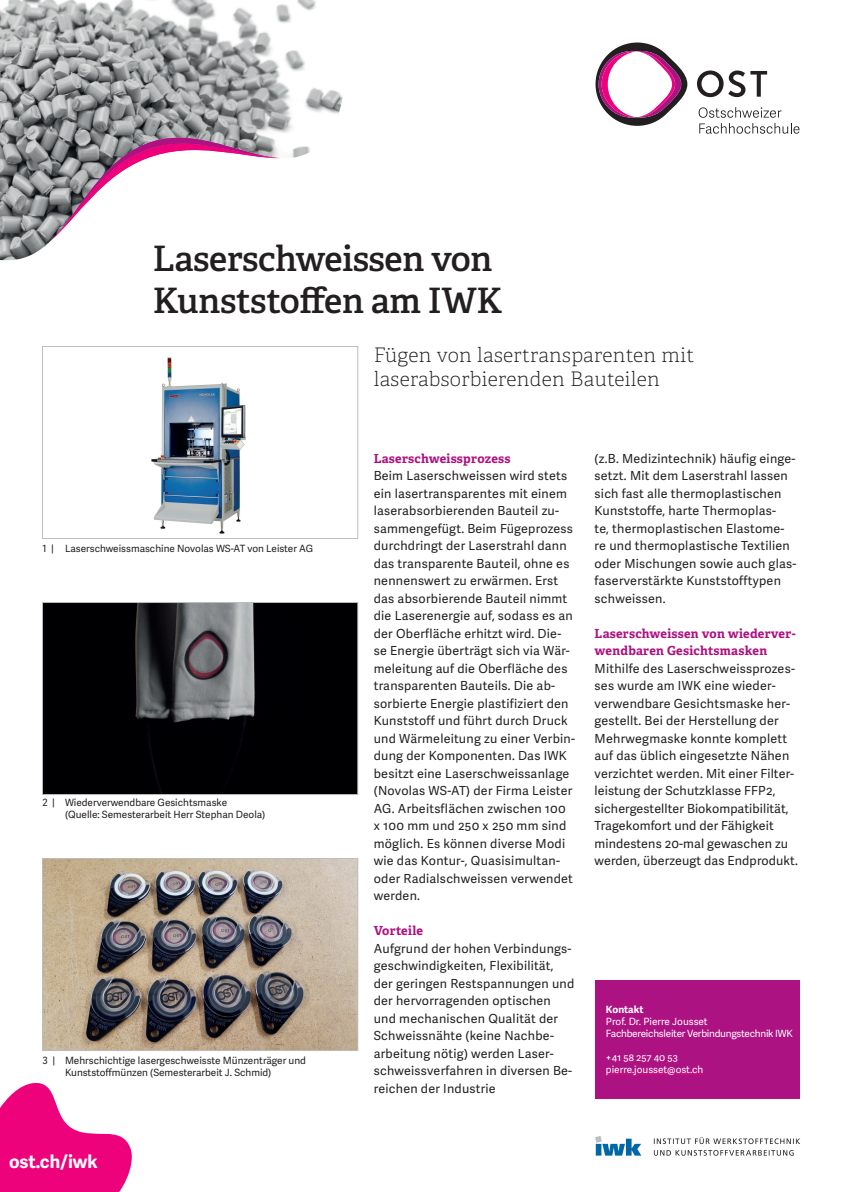
<style>
.page{position:relative;width:842px;height:1192px;background:#fff}
.page>*{position:absolute;margin:0;border:0;box-sizing:border-box;transform-origin:0 0}
.t1{font:600 35px/42px "Adelle";letter-spacing:-.01em;color:#231f20}
.t2{font:100 20px/24px "Adelle";letter-spacing:.015em;color:#231f20}
.t3{font:700 18px "Adelle Sans";color:#fff}
.t4{font:12.5px/17.5px "Adelle Sans";letter-spacing:.02em;color:#231f20}
.t5{font:700 12.5px/17.5px "Adelle";letter-spacing:.02em;color:#ac1281}
.t6{font:10px/12px "Adelle Sans";color:#231f20}
.t7{font:10px/12px "Adelle Sans";letter-spacing:-.025em;color:#fff}
.t8{font:10px/12px "Adelle Sans";color:#fff}
.t9{font:700 10px "Adelle Sans";color:#fff}
</style>
<div class="page">
<div style="left:42px;top:346px;width:316px;height:193px;border:1px solid #bcbdc0"></div>
<img style="left:44px;top:604px;width:312px;height:189px">
<div style="left:42px;top:602px;width:316px;height:193px;border:1px solid #bcbdc0"></div>
<img style="left:44px;top:860px;width:312px;height:189px">
<div style="left:42px;top:858px;width:316px;height:193px;border:1px solid #bcbdc0"></div>
<img style="left:595px;top:1136px;width:205px;height:20px">
<div style="left:595px;top:980px;width:204px;height:119px;background:#ac1281"></div>
<hr style="left:606px;top:1074px;width:97px;height:1px;background:#ed027c">
<svg style="left:0;top:1083px;width:132px;height:109px"></svg>
<svg style="left:697px;top:71px;width:70px;height:26px"></svg>
<svg style="left:699px;top:107px;width:100px;height:27px"></svg>
<svg style="left:595px;top:43px;width:92px;height:83px"></svg>
<img style="left:0;top:0;width:343px;height:261px">
<svg style="left:51px;top:125px;width:229px;height:115px"></svg>
<img style="left:151px;top:357px;width:95px;height:177px">
<h1 class="t1" style="left:153px;top:238px;width:351px">Laserschweissen von<br>Kunststoffen am IWK</h1>
<p class="t6" style="left:43px;top:543px;width:272px">1 | Laserschweissmaschine Novolas WS-AT von Leister AG</p>
<p class="t6" style="left:65px;top:797px;width:202px;text-indent:-22px">2 | Wiederverwendbare Gesichtsmaske<br>(Quelle: Semesterarbeit Herr Stephan Deola)</p>
<p class="t6" style="left:65px;top:1054px;width:242px;text-indent:-22px">3 | Mehrschichtige lasergeschweisste Münzenträger und<br>Kunststoffmünzen (Semesterarbeit J. Schmid)</p>
<h3 class="t3" style="left:9px;top:1151px;width:90px">ost.ch/iwk</h3>
<h2 class="t2" style="left:374px;top:343px;width:322px">Fügen von lasertransparenten mit laserabsorbierenden Bauteilen</h2>
<p class="t5" style="left:374px;top:449px;width:138px">Laserschweissprozess</p>
<p class="t4" style="left:374px;top:467px;width:203px">Beim Laserschweissen wird stets ein lasertransparentes mit einem laserabsorbierenden Bauteil zu&shy;sammengefügt. Beim Fügeprozess durchdringt der Laserstrahl dann das transparente Bauteil, ohne es nennenswert zu erwärmen. Erst das absorbierende Bauteil nimmt die Laserenergie auf, sodass es an der Oberfläche erhitzt wird. Die&shy;se Energie überträgt sich via Wär&shy;meleitung auf die Oberfläche des transparenten Bauteils. Die ab&shy;sorbierte Energie plastifiziert den<br>Kunststoff und führt durch Druck und Wärmeleitung zu einer Verbin&shy;dung der Komponenten. Das IWK besitzt eine Laserschweissanlage (Novolas WS-AT) der Firma Leister<br>AG. Arbeitsflächen zwischen 100 x 100 mm und 250 x 250 mm sind möglich. Es können diverse Modi wie das Kontur-, Quasisimultan&shy;oder Radialschweissen verwendet werden.</p>
<p class="t5" style="left:374px;top:922px;width:51px">Vorteile</p>
<p class="t4" style="left:374px;top:940px;width:202px">Aufgrund der hohen Verbindungs&shy;geschwindigkeiten, Flexibilität, der geringen Restspannungen und der hervorragenden optischen und mechanischen Qualität der<br>Schweissnähte (keine Nachbe&shy;arbeitung nötig) werden Laser&shy;schweissverfahren in diversen Be&shy;reichen der Industrie</p>
<p class="t4" style="left:595px;top:450px;width:203px">(z.B. Medizintechnik) häufig einge&shy;setzt. Mit dem Laserstrahl lassen sich fast alle thermoplastischen<br>Kunststoffe, harte Thermoplas-<br>te, thermoplastischen Elastome&shy;re und thermoplastische Textilien oder Mischungen sowie auch glas&shy;faserverstärkte Kunststofftypen schweissen.</p>
<p class="t5" style="left:595px;top:624px;width:202px">Laserschweissen von wiederver&shy;wendbaren Gesichtsmasken</p>
<p class="t4" style="left:595px;top:660px;width:205px">Mithilfe des Laserschweissprozes&shy;ses wurde am IWK eine wieder&shy;verwendbare Gesichtsmaske her&shy;gestellt. Bei der Herstellung der Mehrwegmaske konnte komplett auf das üblich eingesetzte Nähen verzichtet werden. Mit einer Filter&shy;leistung der Schutzklasse FFP2, sichergestellter Biokompatibilität, Tragekomfort und der Fähigkeit mindestens 20-mal gewaschen zu werden, überzeugt das Endprodukt.</p>
<p class="t9" style="left:606px;top:1003px;width:39px">Kontakt</p>
<p class="t7" style="left:606px;top:1016px;width:188px">Prof. Dr. Pierre Jousset<br>Fachbereichsleiter Verbindungstechnik IWK</p>
<p class="t8" style="left:606px;top:1052px;width:99px">+41 58 257 40 53 pierre.jousset@ost.ch</p>
</div>
